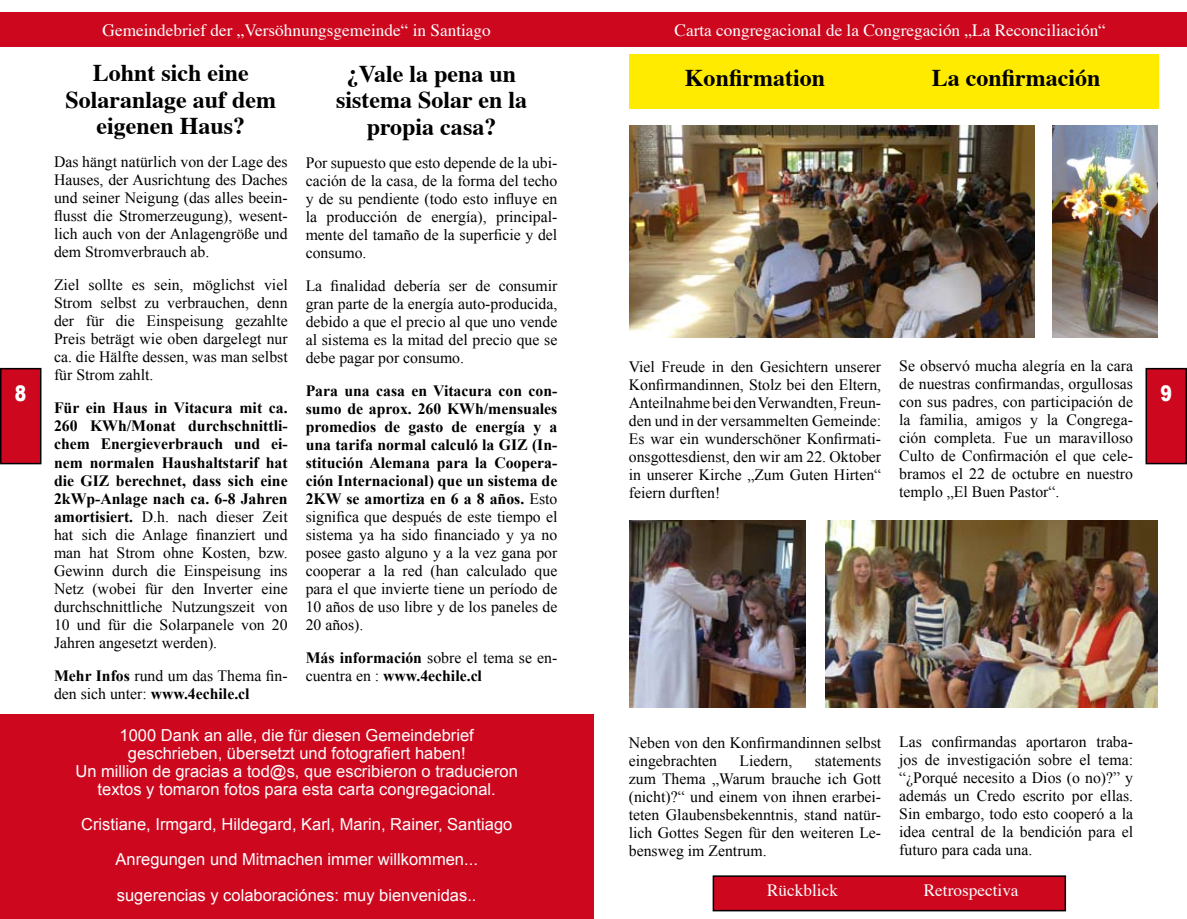
<style>
.page{position:relative;width:1187px;height:919px;background:#fff}
.page>*{position:absolute;margin:0;border:0;box-sizing:border-box;transform-origin:0 0}
.t1{font:700 24px/26.4px "Times";color:#000;text-align:center}
.t2{font:900 21.6px "Arial";color:#fff;scale:.8 1}
.t3{font:17.25px "Times";color:#fff}
.t4{font:16.5px/18.1px "Arial";color:#fff;text-align:center}
.t5{font:15.75px/18px "Times New Roman";color:#000;text-align:justify}
.t6{font:700 15.75px/18px "Times New Roman";color:#000;text-align:justify}
.s1{font-weight:700}
.s2{font-weight:400}
</style>
<div class="page">
<div style="left:1px;top:368px;width:40px;height:95px;background:#cd071e"></div>
<div style="left:0;top:368px;width:41px;height:96px;border:2px solid #000"></div>
<div style="left:0;top:13px;width:593px;height:34px;background:#cd071e"></div>
<div style="left:593px;top:13px;width:593px;height:34px;background:#cd071e"></div>
<div style="left:713px;top:876px;width:352px;height:34px;background:#cd071e"></div>
<div style="left:712px;top:875px;width:353px;height:36px;border:2px solid #000"></div>
<div style="left:1146px;top:368px;width:40px;height:95px;background:#cd071e"></div>
<div style="left:1145px;top:368px;width:41px;height:96px;border:2px solid #000"></div>
<div style="left:629px;top:54px;width:529px;height:54px;background:#ffeb00"></div>
<img style="left:629px;top:125px;width:405px;height:213px">
<img style="left:1052px;top:125px;width:105px;height:213px">
<img style="left:825px;top:520px;width:332px;height:188px">
<img style="left:629px;top:520px;width:176px;height:188px">
<div style="left:0;top:714px;width:593px;height:204px;background:#cd071e"></div>
<h2 class="t2" style="left:15px;top:378px;width:16px">8</h2>
<p class="t3" style="left:103px;top:14px;width:390px">Gemeindebrief der „Versöhnungsgemeinde“ in Santiago</p>
<p class="t3" style="left:674px;top:14px;width:433px">Carta congregacional de la Congregación „La Reconciliación“</p>
<h1 class="t1" style="left:65px;top:58px;width:212px">Lohnt sich eine<br>Solaranlage auf dem eigenen Haus?</h1>
<p class="t5" style="left:54px;top:153px;width:235px">Das hängt natürlich von der Lage des Hauses, der Ausrichtung des Daches und seiner Neigung (das alles beein&shy;flusst die Stromerzeugung), wesent&shy;lich auch von der Anlagengröße und dem Stromverbrauch ab.</p>
<p class="t5" style="left:54px;top:276px;width:235px">Ziel sollte es sein, möglichst viel Strom selbst zu verbrauchen, denn der für die Einspeisung gezahlte Preis beträgt wie oben dargelegt nur ca. die Hälfte dessen, was man selbst für Strom zahlt.</p>
<p class="t5" style="left:54px;top:399px;width:235px"><span class="s1">Für ein Haus in Vitacura mit ca.<br>260 KWh/Monat durchschnittli&shy;chem Energieverbrauch und ei&shy;nem normalen Haushaltstarif hat die GIZ berechnet, dass sich eine 2kWp-Anlage nach ca. 6-8 Jahren amortisiert.</span> D.h. nach dieser Zeit hat sich die Anlage finanziert und man hat Strom ohne Kosten, bzw.<br>Gewinn durch die Einspeisung ins Netz (wobei für den Inverter eine durchschnittliche Nutzungszeit von 10 und für die Solarpanele von 20<br>Jahren angesetzt werden).</p>
<p class="t5" style="left:54px;top:666px;width:235px"><span class="s1">Mehr Infos</span> rund um das Thema fin&shy;den sich unter: <span class="s1">www.4echile.cl</span></p>
<h1 class="t1" style="left:336px;top:58px;width:192px">¿Vale la pena un sistema Solar en la propia casa?</h1>
<p class="t5" style="left:306px;top:153px;width:253px">Por supuesto que esto depende de la ubi&shy;cación de la casa, de la forma del techo y de su pendiente (todo esto influye en la producción de energía), principal&shy;mente del tamaño de la superficie y del consumo.</p>
<p class="t5" style="left:306px;top:276px;width:253px">La finalidad debería ser de consumir gran parte de la energía auto-producida, debido a que el precio al que uno vende al sistema es la mitad del precio que se debe pagar por consumo.</p>
<p class="t6" style="left:306px;top:381px;width:253px">Para una casa en Vitacura con con&shy;sumo de aprox. 260 KWh/mensuales promedios de gasto de energía y a una tarifa normal calculó la GIZ (In&shy;stitución Alemana para la Coopera&shy;ción Internacional) que un sistema de 2KW se amortiza en 6 a 8 años. <span class="s2">Esto significa que después de este tiempo el sistema ya ha sido financiado y ya no posee gasto alguno y a la vez gana por cooperar a la red (han calculado que para el que invierte tiene un período de 10 años de uso libre y de los paneles de 20 años).</span></p>
<p class="t6" style="left:306px;top:648px;width:253px">Más información <span class="s2">sobre el tema se en&shy;cuentra en :</span> www.4echile.cl</p>
<h1 class="t1" style="left:685px;top:62px;width:142px">Konfirmation</h1>
<h1 class="t1" style="left:931px;top:62px;width:170px">La confirmación</h1>
<p class="t5" style="left:628px;top:358px;width:254px">Viel Freude in den Gesichtern unserer Konfirmandinnen, Stolz bei den Eltern, Anteilnahme bei den Verwandten, Freun&shy;den und in der versammelten Gemeinde:<br>Es war ein wunderschöner Konfirmati&shy;onsgottesdienst, den wir am 22. Oktober in unserer Kirche „Zum Guten Hirten“ feiern durften!</p>
<p class="t5" style="left:899px;top:357px;width:235px">Se observó mucha alegría en la cara de nuestras confirmandas, orgullosas con sus padres, con participación de la familia, amigos y la Congrega&shy;ción completa. Fue un maravilloso Culto de Confirmación el que cele&shy;bramos el 22 de octubre en nuestro templo „El Buen Pastor“.</p>
<p class="t4" style="left:75px;top:725px;width:444px">1000 Dank an alle, die für diesen Gemeindebrief geschrieben, übersetzt und fotografiert haben!<br>Un million de gracias a tod@s, que escribieron o traducieron textos y tomaron fotos para esta carta congregacional.</p>
<p class="t4" style="left:81px;top:807px;width:433px;line-height:35.1px">Cristiane, Irmgard, Hildegard, Karl, Marin, Rainer, Santiago<br>Anregungen und Mitmachen immer willkommen... sugerencias y colaboraciónes: muy bienvenidas..</p>
<p class="t5" style="left:899px;top:732px;width:235px">Las confirmandas aportaron traba&shy;jos de investigación sobre el tema: “¿Porqué necesito a Dios (o no)?” y además un Credo escrito por ellas.<br>Sin embargo, todo esto cooperó a la idea central de la bendición para el futuro para cada una.</p>
<p class="t5" style="left:628px;top:733px;width:254px">Neben von den Konfirmandinnen selbst eingebrachten</p>
<p class="t5" style="left:739px;top:751px;width:54px">Liedern,</p>
<p class="t5" style="left:628px;top:751px;width:254px;text-indent:186px">statements zum Thema „Warum brauche ich Gott (nicht)?“ und einem von ihnen erarbei&shy;teten Glaubensbekenntnis, stand natür&shy;lich Gottes Segen für den weiteren Le&shy;bensweg im Zentrum.</p>
<p class="t3" style="left:175px;top:874px;width:49px">Thema</p>
<p class="t3" style="left:360px;top:874px;width:40px">Tema</p>
<p class="t3" style="left:767px;top:874px;width:72px">Rückblick</p>
<p class="t3" style="left:923px;top:874px;width:96px">Retrospectiva</p>
<h2 class="t2" style="left:1160px;top:378px;width:16px">9</h2>
</div>
